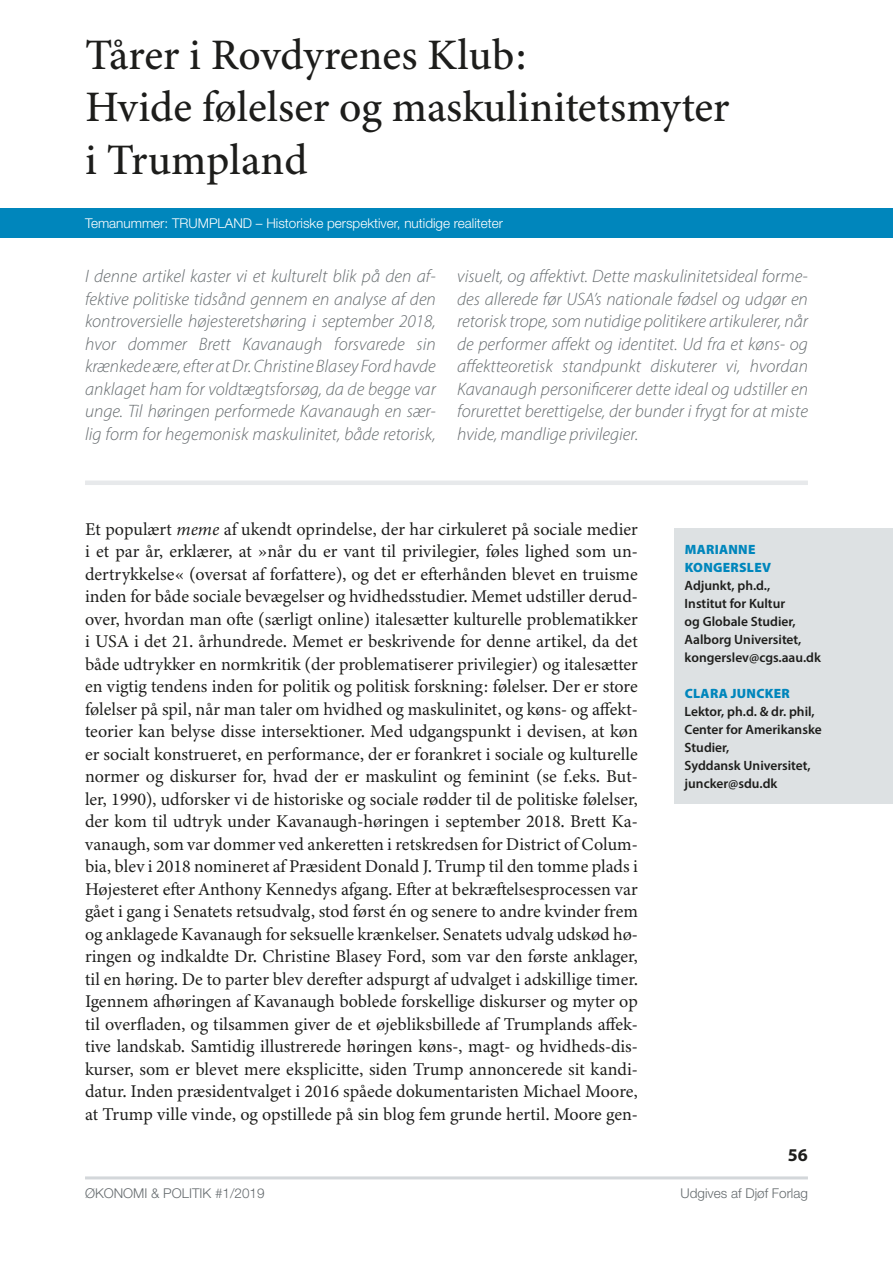
<style>
.page{position:relative;width:893px;height:1263px;background:#fff}
.page>*{position:absolute;margin:0;border:0;box-sizing:border-box;transform-origin:0 0}
.t1{font:500 43.5px/52.5px "Minion 3";color:#1d1d1b}
.t2{font:18px/22.5px "Minion 3";color:#1d1d1b;text-align:justify}
.t3{font:italic 300 18px/22.5px "Myriad Pro";color:#666c6f;text-align:justify}
.t4{font:700 18px "Myriad Pro";color:#1d1d1b}
.t5{font:600 13.5px/18px "Myriad Pro";color:#1d1d1b}
.t6{font:300 13.5px "Helvetica Neue LT Std";color:#fff}
.t7{font:300 13.5px "Helvetica Neue LT Std";color:#666c6f}
.t8{font:900 13.5px/18px "Myriad Pro";letter-spacing:.02em;color:#0086bc}
.s1{font-style:italic}
</style>
<div class="page">
<div style="left:675px;top:528px;width:218px;height:276px;background:#dde1e3"></div>
<div style="left:0;top:208px;width:893px;height:30px;background:#0086bc"></div>
<hr style="left:85px;top:1176px;width:723px;height:3px;background:#d3d7da">
<div style="left:85px;top:480px;width:723px;height:5px;background:#e7e9eb"></div>
<h1 class="t1" style="left:85px;top:28px;width:646px">Tårer i Rovdyrenes Klub:<br>Hvide følelser og maskulinitetsmyter i Trumpland</h1>
<p class="t6" style="left:85px;top:215px;width:420px">Temanummer: TRUMPLAND – Historiske perspektiver, nutidige realiteter</p>
<p class="t3" style="left:85px;top:265px;width:352px">I denne artikel kaster vi et kulturelt blik på den af&shy;fektive politiske tidsånd gennem en analyse af den kontroversielle højesteretshøring i september 2018, hvor dommer Brett Kavanaugh forsvarede sin krænkede ære, efter at Dr. Christine Blasey Ford havde anklaget ham for voldtægtsforsøg, da de begge var unge. Til høringen performede Kavanaugh en sær&shy;lig form for hegemonisk maskulinitet, både retorisk,</p>
<p class="t3" style="left:457px;top:265px;width:352px">visuelt, og affektivt. Dette maskulinitetsideal forme&shy;des allerede før USA’s nationale fødsel og udgør en retorisk trope, som nutidige politikere artikulerer, når de performer affekt og identitet. Ud fra et køns- og affektteoretisk standpunkt diskuterer vi, hvordan Kavanaugh personificerer dette ideal og udstiller en forurettet berettigelse, der bunder i frygt for at miste hvide, mandlige privilegier.</p>
<p class="t2" style="left:85px;top:518px;width:554px">Et populært <span class="s1">meme</span> af ukendt oprindelse, der har cirkuleret på sociale medier i et par år, erklærer, at »når du er vant til privilegier, føles lighed som un&shy;dertrykkelse« (oversat af forfattere), og det er efterhånden blevet en truisme inden for både sociale bevægelser og hvidhedsstudier. Memet udstiller derud&shy;over, hvordan man ofte (særligt online) italesætter kulturelle problematikker i USA i det 21. århundrede. Memet er beskrivende for denne artikel, da det både udtrykker en normkritik (der problematiserer privilegier) og italesætter en vigtig tendens inden for politik og politisk forskning: følelser. Der er store følelser på spil, når man taler om hvidhed og maskulinitet, og køns- og affekt&shy;teorier kan belyse disse intersektioner. Med udgangspunkt i devisen, at køn er socialt konstrueret, en performance, der er forankret i sociale og kulturelle normer og diskurser for, hvad der er maskulint og feminint (se f.eks. But&shy;ler, 1990), udforsker vi de historiske og sociale rødder til de politiske følelser, der kom til udtryk under Kavanaugh-høringen i september 2018. Brett Ka&shy;vanaugh, som var dommer ved ankeretten i retskredsen for District of Colum&shy;bia, blev i 2018 nomineret af Præsident Donald J. Trump til den tomme plads i Højesteret efter Anthony Kennedys afgang. Efter at bekræftelsesprocessen var gået i gang i Senatets retsudvalg, stod først én og senere to andre kvinder frem og anklagede Kavanaugh for seksuelle krænkelser. Senatets udvalg udskød hø&shy;ringen og indkaldte Dr. Christine Blasey Ford, som var den første anklager, til en høring. De to parter blev derefter adspurgt af udvalget i adskillige timer.<br>Igennem afhøringen af Kavanaugh boblede forskellige diskurser og myter op til overfladen, og tilsammen giver de et øjebliksbillede af Trumplands affek&shy;tive landskab. Samtidig illustrerede høringen køns-, magt- og hvidheds-dis&shy;kurser, som er blevet mere eksplicitte, siden Trump annoncerede sit kandi&shy;datur. Inden præsidentvalget i 2016 spåede dokumentaristen Michael Moore, at Trump ville vinde, og opstillede på sin blog fem grunde hertil. Moore gen-</p>
<p class="t8" style="left:685px;top:540px;width:88px">MARIANNE<br>KONGERSLEV</p>
<p class="t5" style="left:685px;top:576px;width:138px">Adjunkt, ph.d.,<br>Institut for Kultur<br>og Globale Studier,<br>Aalborg Universitet, kongerslev@cgs.aau.dk</p>
<p class="t8" style="left:685px;top:684px;width:107px">CLARA JUNCKER</p>
<p class="t5" style="left:685px;top:702px;width:139px">Lektor, ph.d. &amp; dr. phil,<br>Center for Amerikanske<br>Studier,<br>Syddansk Universitet, juncker@sdu.dk</p>
<p class="t4" style="left:788px;top:1143px;width:21px">56</p>
<p class="t7" style="left:85px;top:1185px;width:181px">ØKONOMI &amp; POLITIK #1/2019</p>
<p class="t7" style="left:681px;top:1185px;width:129px">Udgives af Djøf Forlag</p>
</div>
